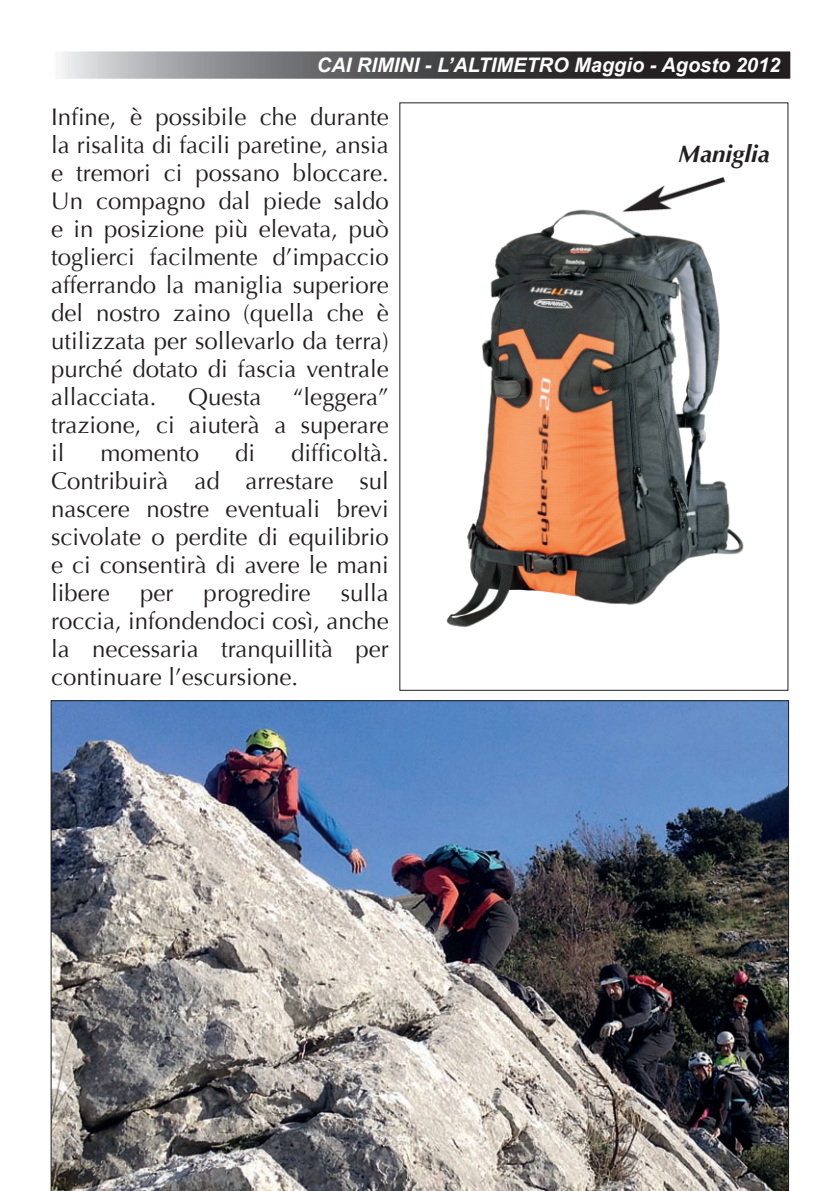
<style>
.page{position:relative;width:840px;height:1191px;background:#fff}
.page>*{position:absolute;margin:0;border:0;box-sizing:border-box;transform-origin:0 0}
.t1{font:24px/28px "Optima";color:#231f20;text-align:justify}
.t2{font:italic 700 24px "Optima";color:#231f20}
.t3{font:italic 700 20px "Arial";color:#fff}
</style>
<div class="page">
<svg style="left:59px;top:52px;width:729px;height:26px;background:#5c5b5d"></svg>
<div style="left:52px;top:49px;width:739px;height:32px;border:2px solid #fff"></div>
<img style="left:703px;top:177px;width:23px;height:6px">
<img style="left:446px;top:183px;width:298px;height:444px">
<img style="left:51px;top:700px;width:737px;height:491px">
<p class="t3" style="left:317px;top:52px;width:464px">CAI RIMINI - L’ALTIMETRO Maggio - Agosto 2012</p>
<p class="t1" style="left:51px;top:103px;width:339px">Infine, è possibile che durante la risalita di facili paretine, ansia e tremori ci possano bloccare.<br>Un compagno dal piede saldo e in posizione più elevata, può toglierci facilmente d’impaccio afferrando la maniglia superiore del nostro zaino (quella che è utilizzata per sollevarlo da terra) purché dotato di fascia ventrale allacciata.</p>
<p class="t1" style="left:51px;top:383px;width:339px;text-indent:242px">“leggera” trazione, ci aiuterà a superare il</p>
<p class="t1" style="left:188px;top:383px;width:75px">Questa</p>
<p class="t1" style="left:51px;top:439px;width:339px;text-indent:240px">difficoltà.<br>Contribuirà ad arrestare sul nascere nostre eventuali brevi scivolate o perdite di equilibrio e ci consentirà di avere le mani libere</p>
<p class="t1" style="left:100px;top:439px;width:100px">momento</p>
<p class="t1" style="left:235px;top:439px;width:22px">di</p>
<p class="t1" style="left:51px;top:579px;width:339px;text-indent:289px">sulla roccia, infondendoci così, anche la necessaria tranquillità per continuare l’escursione.</p>
<p class="t1" style="left:140px;top:579px;width:35px">per</p>
<p class="t1" style="left:203px;top:579px;width:108px">progredire</p>
<p class="t2" style="left:678px;top:139px;width:93px">Maniglia</p>
</div>
